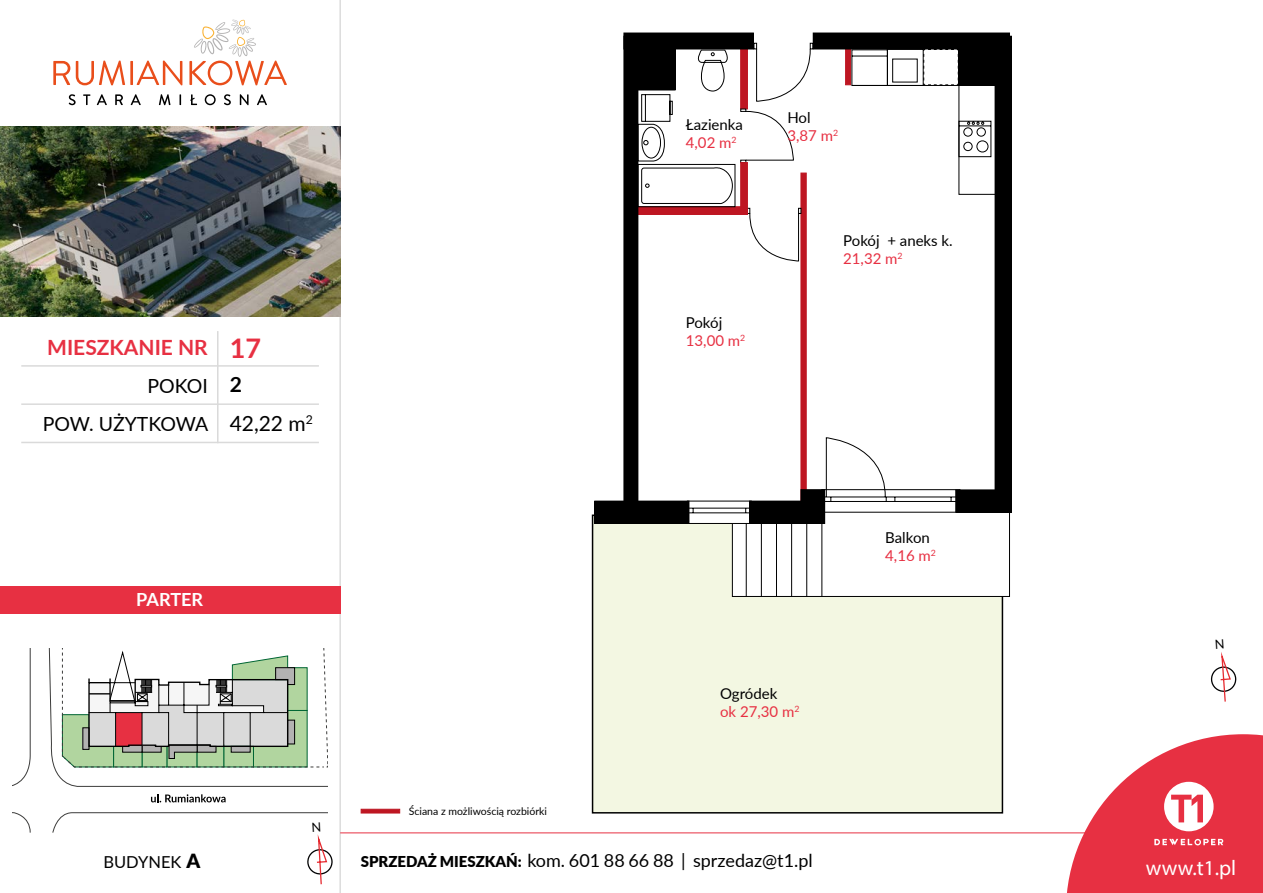
<style>
.page{position:relative;width:1263px;height:893px;background:#fff}
.page>*{position:absolute;margin:0;border:0;box-sizing:border-box;transform-origin:0 0}
.t1{font:700 27px "Lato";color:#e73042}
.t2{font:21.3px "Myriad Pro";letter-spacing:.005em;color:#fff}
.t3{font:700 21px "Lato";color:#e73042}
.t4{font:21px/39px "Lato";color:#000}
.t5{font:19.5px "Lato";color:#000}
.t6{font:700 18.15px "Lato";color:#fff}
.t7{font:18px "Lato";color:#000}
.t8{font:16.5px "Lato";color:#000}
.t9{font:15px/18px "Lato";color:#000}
.t10{font:15px/18px "Lato";color:#e73042}
.t11{font:10.5px "Lato";color:#000}
.s1{font-weight:700}
.s2{font-weight:900;font-size:19.5px}
.s3{color:#e73042}
.s4{color:#000}
.s5{font-weight:900;font-size:15px}
</style>
<div class="page">
<hr style="left:217px;top:331px;width:1px;height:112px;background:#dadada">
<hr style="left:21px;top:365px;width:298px;height:2px;background:#dadada">
<hr style="left:21px;top:403px;width:298px;height:2px;background:#dadada">
<hr style="left:21px;top:442px;width:298px;height:1px;background:#dadada">
<hr style="left:339px;top:0;width:2px;height:893px;background:#dcdcdc">
<img style="left:0;top:126px;width:340px;height:191px">
<svg style="left:361px;top:809px;width:39px;height:4px"></svg>
<svg style="left:53px;top:61px;width:17px;height:24px"></svg>
<svg style="left:76px;top:61px;width:49px;height:24px"></svg>
<hr style="left:130px;top:61px;width:3px;height:24px;background:#e94e1b">
<svg style="left:137px;top:61px;width:45px;height:24px"></svg>
<svg style="left:189px;top:19px;width:98px;height:66px"></svg>
<svg style="left:69px;top:94px;width:7px;height:11px"></svg>
<svg style="left:83px;top:94px;width:7px;height:11px"></svg>
<svg style="left:97px;top:94px;width:10px;height:11px"></svg>
<svg style="left:115px;top:94px;width:8px;height:11px"></svg>
<svg style="left:131px;top:94px;width:10px;height:11px"></svg>
<svg style="left:159px;top:94px;width:11px;height:11px"></svg>
<svg style="left:190px;top:94px;width:7px;height:11px"></svg>
<svg style="left:205px;top:94px;width:11px;height:11px"></svg>
<svg style="left:224px;top:94px;width:7px;height:11px"></svg>
<svg style="left:240px;top:94px;width:9px;height:11px"></svg>
<svg style="left:257px;top:94px;width:10px;height:11px"></svg>
<svg style="left:307px;top:849px;width:25px;height:25px"></svg>
<div style="left:307px;top:849px;width:26px;height:26px;border:1px solid #020203;border-radius:50%"></div>
<div style="left:592px;top:515px;width:410px;height:298px;background:#f3f7e2"></div>
<div style="left:592px;top:514px;width:411px;height:299px;border:2px solid #000"></div>
<div style="left:0;top:586px;width:341px;height:27px;background:#e73042"></div>
<svg style="left:638px;top:207px;width:3px;height:8px"></svg>
<div style="left:732px;top:510px;width:277px;height:86px;background:#fff"></div>
<svg style="left:924px;top:489px;width:31px;height:13px"></svg>
<svg style="left:641px;top:49px;width:283px;height:548px"></svg>
<div style="left:813px;top:33px;width:196px;height:16px;background:#000"></div>
<div style="left:995px;top:36px;width:16px;height:474px;background:#000"></div>
<div style="left:995px;top:36px;width:17px;height:475px;border:1px solid #000"></div>
<div style="left:956px;top:490px;width:55px;height:22px;background:#000"></div>
<div style="left:955px;top:489px;width:57px;height:24px;border:1px solid #000"></div>
<div style="left:749px;top:501px;width:58px;height:22px;background:#000"></div>
<div style="left:749px;top:501px;width:58px;height:23px;border:1px solid #000"></div>
<div style="left:595px;top:501px;width:94px;height:22px;background:#000"></div>
<div style="left:594px;top:501px;width:95px;height:23px;border:1px solid #000"></div>
<div style="left:624px;top:36px;width:14px;height:487px;background:#000"></div>
<div style="left:623px;top:36px;width:15px;height:488px;border:1px solid #000"></div>
<div style="left:624px;top:33px;width:129px;height:16px;background:#000"></div>
<div style="left:959px;top:44px;width:39px;height:41px;background:#000"></div>
<div style="left:633px;top:46px;width:42px;height:44px;background:#000"></div>
<div style="left:740px;top:162px;width:8px;height:53px;background:#be1622;border:1px solid #be1622"></div>
<svg style="left:851px;top:49px;width:146px;height:146px"></svg>
<div style="left:801px;top:490px;width:24px;height:33px;background:#000"></div>
<div style="left:800px;top:489px;width:25px;height:35px;border:1px solid #000"></div>
<svg style="left:13px;top:648px;width:315px;height:184px"></svg>
<svg style="left:151px;top:794px;width:75px;height:8px"></svg>
<hr style="left:340px;top:833px;width:923px;height:1px;background:#e73042">
<svg style="left:1066px;top:734px;width:197px;height:159px"></svg>
<svg style="left:312px;top:822px;width:16px;height:63px"></svg>
<svg style="left:1211px;top:652px;width:26px;height:50px"></svg>
<h3 class="t3" style="left:47px;top:332px;width:162px">MIESZKANIE nr</h3>
<h3 class="t5" style="left:147px;top:372px;width:62px">pokoi</h3>
<h3 class="t5" style="left:43px;top:409px;width:167px">pow. użytkowa</h3>
<h1 class="t1" style="left:230px;top:328px;width:33px">17</h1>
<h3 class="t4" style="left:230px;top:364px;width:85px"><span class="s1">2<br></span>42,22 m<sup>2</sup></h3>
<p class="t6" style="left:136px;top:586px;width:69px">PARTER</p>
<p class="t8" style="left:103px;top:850px;width:98px">BU Dynek <span class="s2">A</span></p>
<p class="t9" style="left:686px;top:115px;width:59px">Łazienka<br><span class="s3">4,02 m</span><sup>2</sup></p>
<p class="t10" style="left:686px;top:313px;width:61px"><span class="s4">Pokój<br></span>13,00 m<sup>2</sup></p>
<p class="t10" style="left:787px;top:108px;width:52px"><span class="s4">Hol<br></span>3,87 m<sup>2</sup></p>
<p class="t9" style="left:843px;top:231px;width:111px">Pokój + aneks k.<br><span class="s3">21,32 m</span><sup>2</sup></p>
<p class="t9" style="left:885px;top:528px;width:52px">Balkon<br><span class="s3">4,16 m</span><sup>2</sup></p>
<p class="t11" style="left:409px;top:804px;width:140px">Ściana z możliwością rozbiórki</p>
<p class="t10" style="left:720px;top:684px;width:81px"><span class="s4">Ogródek<br></span>ok 27,30 m<sup>2</sup></p>
<p class="t7" style="left:361px;top:847px;width:453px"><span class="s5">SPRZEDAŻ MIESZKAŃ:</span> kom. 601 88 66 88 | sprzedaz@t1.pl</p>
<h2 class="t2" style="left:1146px;top:855px;width:92px">www.t1.pl</h2>
</div>
